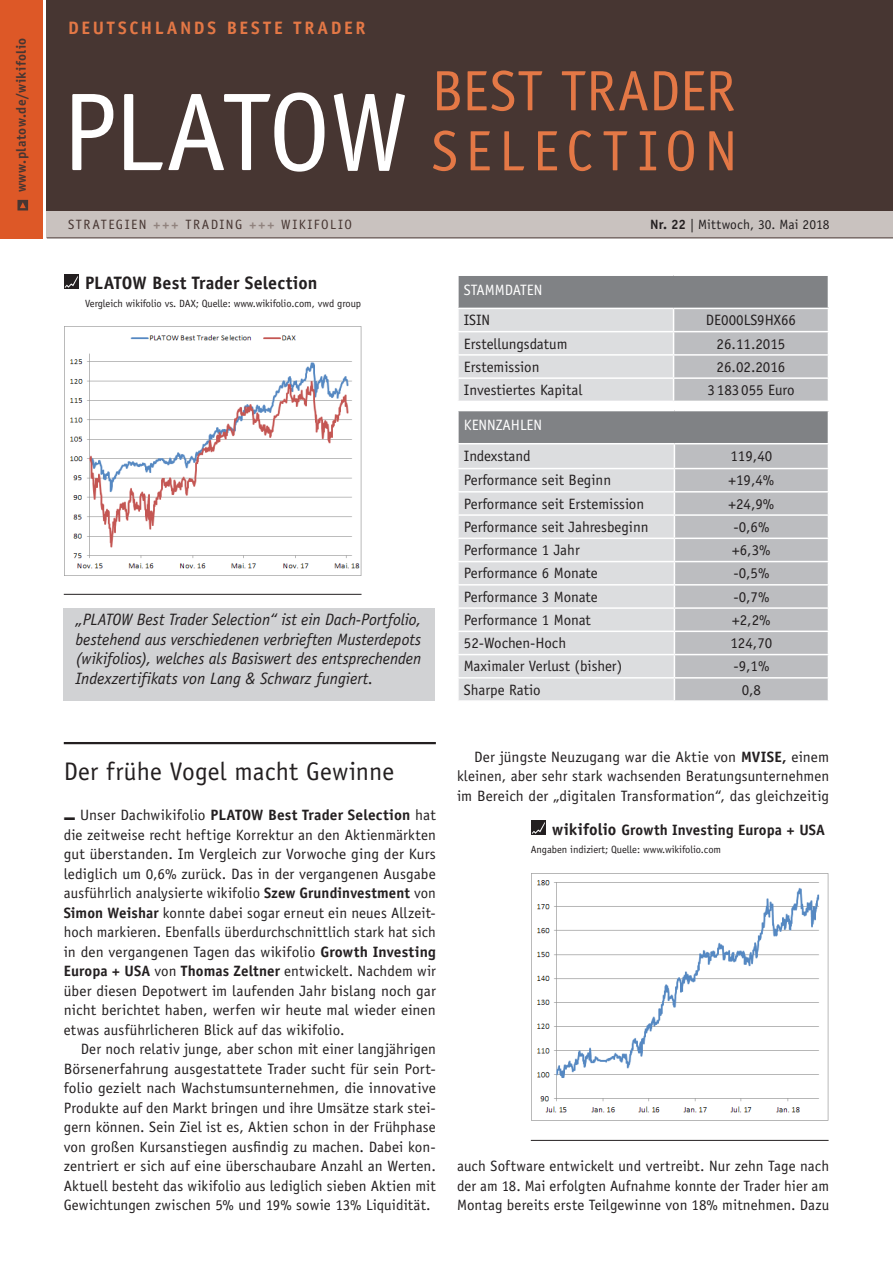
<style>
.page{position:relative;width:893px;height:1263px;background:#fff}
.page>*{position:absolute;margin:0;border:0;box-sizing:border-box;transform-origin:0 0}
.t1{font:111px "Officina Sans Std";color:#fff}
.t2{font:57px/60px "Officina Sans Std";letter-spacing:.115em;color:#e47846}
.t3{font:25.5px "Officina Sans Std";letter-spacing:.005em;color:#231f20}
.t4{font:700 18px "Officina Sans Std";letter-spacing:.005em;color:#231f20}
.t5{font:700 18px "Officina Sans Std";letter-spacing:.16em;color:#e47846}
.t6{font:italic 16.5px/19.5px "Officina Sans Std";letter-spacing:-.005em;color:#231f20;text-align:justify}
.t7{font:15px/19.5px "Officina Sans Std";color:#231f20;text-align:justify}
.t8{font:700 15px "Officina Sans Std";letter-spacing:.01em;color:#231f20}
.t9{font:15px "Officina Sans Std";color:#fff}
.t10{font:13.5px "Officina Sans Std";letter-spacing:.11em;color:#473632}
.t11{font:13.5px "Officina Sans Std";letter-spacing:.005em;color:#231f20}
.t12{font:700 13.5px "Officina Sans Std";letter-spacing:.035em;color:#473632}
.t13{font:10.5px "Officina Sans Std";letter-spacing:-.005em;color:#231f20}
.s1{font-weight:700;color:#90827d}
.s2{font-weight:700}
.s3{font-size:16.5px}
</style>
<div class="page">
<div style="left:47px;top:208px;width:846px;height:30px;background:#c9c2bf"></div>
<hr style="left:47px;top:238px;width:846px;height:1px;background:#473632">
<div style="left:47px;top:0;width:846px;height:210px;background:#473632"></div>
<div style="left:0;top:0;width:43px;height:238px;background:#dd5827"></div>
<svg style="left:17px;top:200px;width:11px;height:10px"></svg>
<hr style="left:64px;top:742px;width:372px;height:2px;background:#231f20">
<hr style="left:64px;top:594px;width:297px;height:1px;background:#231f20">
<img style="left:64px;top:327px;width:298px;height:249px">
<div style="left:64px;top:274px;width:15px;height:15px;background:#231f20"></div>
<svg style="left:65px;top:276px;width:13px;height:12px"></svg>
<div style="left:458px;top:275px;width:370px;height:33px;background:#808285"></div>
<hr style="left:457px;top:274px;width:217px;height:2px;background:#fff">
<hr style="left:457px;top:276px;width:2px;height:32px;background:#fff">
<hr style="left:674px;top:274px;width:155px;height:2px;background:#fff">
<svg style="left:458px;top:308px;width:370px;height:93px;background:#d1d2d4"></svg>
<hr style="left:457px;top:377px;width:217px;height:2px;background:#fff">
<hr style="left:674px;top:377px;width:155px;height:2px;background:#fff">
<div style="left:458px;top:411px;width:370px;height:33px;background:#808285"></div>
<div style="left:459px;top:444px;width:215px;height:256px;background:#dcdddf"></div>
<hr style="left:457px;top:411px;width:2px;height:32px;background:#fff">
<hr style="left:457px;top:443px;width:217px;height:1px;background:#fff">
<hr style="left:674px;top:443px;width:155px;height:1px;background:#fff">
<hr style="left:457px;top:468px;width:217px;height:1px;background:#fff">
<hr style="left:457px;top:491px;width:217px;height:2px;background:#fff">
<div style="left:674px;top:444px;width:154px;height:256px;background:#bcbdc0"></div>
<hr style="left:457px;top:514px;width:217px;height:2px;background:#fff">
<hr style="left:457px;top:538px;width:217px;height:1px;background:#fff">
<hr style="left:457px;top:561px;width:217px;height:1px;background:#fff">
<hr style="left:457px;top:584px;width:217px;height:2px;background:#fff">
<hr style="left:457px;top:607px;width:217px;height:2px;background:#fff">
<hr style="left:457px;top:631px;width:217px;height:1px;background:#fff">
<hr style="left:457px;top:654px;width:217px;height:1px;background:#fff">
<hr style="left:457px;top:677px;width:217px;height:2px;background:#fff">
<hr style="left:674px;top:514px;width:155px;height:2px;background:#fff">
<hr style="left:674px;top:538px;width:155px;height:1px;background:#fff">
<hr style="left:674px;top:561px;width:155px;height:1px;background:#fff">
<hr style="left:674px;top:584px;width:155px;height:2px;background:#fff">
<hr style="left:674px;top:607px;width:155px;height:2px;background:#fff">
<hr style="left:674px;top:631px;width:155px;height:1px;background:#fff">
<hr style="left:674px;top:654px;width:155px;height:1px;background:#fff">
<hr style="left:674px;top:677px;width:155px;height:2px;background:#fff">
<div style="left:64px;top:608px;width:371px;height:93px;background:#d1d2d4"></div>
<hr style="left:531px;top:1140px;width:298px;height:1px;background:#231f20">
<img style="left:531px;top:873px;width:298px;height:248px">
<div style="left:531px;top:820px;width:15px;height:15px;background:#231f20"></div>
<svg style="left:532px;top:822px;width:13px;height:12px"></svg>
<p class="t12" style="left:13px;top:192px;width:156px;rotate:-90deg">www.platow.de/wikifolio</p>
<p class="t5" style="left:68px;top:17px;width:137px">Deutschlands</p>
<p class="t5" style="left:227px;top:17px;width:140px">beste Trader</p>
<h1 class="t1" style="left:62px;top:68px;width:348px">PLATOW</h1>
<h2 class="t2" style="left:432px;top:61px;width:307px">Best Trad er<br>Select ion</h2>
<p class="t10" style="left:68px;top:216px;width:285px">Strat egien <span class="s1">+++</span> Trading <span class="s1">+++</span> Wikifolio</p>
<p class="t4" style="left:85px;top:272px;width:20px">PLATO</p>
<p class="t4" style="left:132px;top:272px;width:187px">W Best Trader Selection</p>
<p class="t13" style="left:85px;top:298px;width:278px">Vergleich wikifolio vs. DAX; Quelle: www.wikifolio.com, vwd group</p>
<p class="t6" style="left:75px;top:610px;width:347px">„PLATOW Best Trader Selection“ ist ein Dach-Portfolio, bestehend aus verschiedenen verbrieften Musterdepots (wikifolios), welches als Basiswert des entsprechenden Indexzertifikats von Lang &amp; Schwarz fungiert.</p>
<p class="t11" style="left:650px;top:216px;width:181px"><span class="s2">Nr. 22</span> | Mittwoch, 30. Mai 2018</p>
<p class="t9" style="left:464px;top:281px;width:16px">stammdat</p>
<p class="t9" style="left:527px;top:281px;width:17px">en</p>
<p class="t7" style="left:464px;top:310px;width:8px">ISIN</p>
<p class="t7" style="left:706px;top:310px;width:92px">DE000LS9HX66</p>
<p class="t7" style="left:464px;top:334px;width:105px">Erstellungsdatum</p>
<p class="t7" style="left:717px;top:334px;width:70px">26.11.2015</p>
<p class="t7" style="left:464px;top:357px;width:77px">Erstemission</p>
<p class="t7" style="left:717px;top:357px;width:70px">26.02.2016</p>
<p class="t7" style="left:464px;top:380px;width:120px">Investiertes Kapital</p>
<p class="t7" style="left:707px;top:380px;width:89px">3183055 Euro</p>
<p class="t9" style="left:464px;top:416px;width:80px">Kennzahlen</p>
<p class="t7" style="left:464px;top:446px;width:68px">Indexstand</p>
<p class="t7" style="left:730px;top:446px;width:43px">119,40</p>
<p class="t7" style="left:464px;top:471px;width:149px">Performance seit Beginn</p>
<p class="t7" style="left:728px;top:471px;width:47px">+19,4%</p>
<p class="t7" style="left:464px;top:494px;width:182px">Performance seit Erstemission</p>
<p class="t7" style="left:728px;top:494px;width:47px">+24,9%</p>
<p class="t7" style="left:464px;top:517px;width:186px">Performance seit Jahresbeginn</p>
<p class="t7" style="left:733px;top:517px;width:38px">-0,6%</p>
<p class="t7" style="left:464px;top:540px;width:117px">Performance 1 Jahr</p>
<p class="t7" style="left:732px;top:540px;width:40px">+6,3%</p>
<p class="t7" style="left:464px;top:564px;width:135px">Performance 6 Monate</p>
<p class="t7" style="left:733px;top:564px;width:38px">-0,5%</p>
<p class="t7" style="left:464px;top:587px;width:135px">Performance 3 Monate</p>
<p class="t7" style="left:733px;top:587px;width:38px">-0,7%</p>
<p class="t7" style="left:464px;top:610px;width:129px">Performance 1 Monat</p>
<p class="t7" style="left:732px;top:610px;width:40px">+2,2%</p>
<p class="t7" style="left:464px;top:633px;width:104px">52-Wochen-Hoch</p>
<p class="t7" style="left:730px;top:633px;width:43px">124,70</p>
<p class="t7" style="left:464px;top:657px;width:160px">Maximaler Verlust (bisher)</p>
<p class="t7" style="left:733px;top:657px;width:38px">-9,1%</p>
<p class="t7" style="left:464px;top:680px;width:78px">Sharpe Ratio</p>
<p class="t7" style="left:742px;top:680px;width:21px">0,8</p>
<h3 class="t3" style="left:64px;top:757px;width:332px">Der frühe Vogel macht Gewinne</h3>
<p class="t7" style="left:64px;top:806px;width:164px">■ U nser Dachwikifolio <span class="s2">PLATO</span></p>
<p class="t7" style="left:64px;top:806px;width:374px;text-indent:187px"><span class="s2">W Best Trader Selection</span> hat die zeitweise recht heftige Korrektur an den Aktienmärkten gut überstanden. Im Vergleich zur Vorwoche ging der Kurs lediglich um 0,6% zurück. Das in der vergangenen Ausgabe ausführlich analysierte wikifolio <span class="s2">Szew Grundinvestment</span> von <span class="s2">Simon Weishar</span> konnte dabei sogar erneut ein neues Allzeit&shy;hoch markieren. Ebenfalls überdurchschnittlich stark hat sich in den vergangenen Tagen das wikifolio <span class="s2">Growth Investing Europa + USA</span> von <span class="s2">Thomas Zeltner</span> entwickelt. Nachdem wir über diesen Depotwert im laufenden Jahr bislang noch gar nicht berichtet haben, werfen wir heute mal wieder einen etwas ausführlicheren Blick auf das wikifolio.</p>
<p class="t7" style="left:64px;top:1040px;width:374px;text-indent:17px">Der noch relativ junge, aber schon mit einer langjährigen Börsenerfahrung ausgestattete Trader sucht für sein Port&shy;folio gezielt nach Wachstumsunternehmen, die innovative Produkte auf den Markt bringen und ihre Umsätze stark stei&shy;gern können. Sein Ziel ist es, Aktien schon in der Frühphase von großen Kursanstiegen ausfindig zu machen. Dabei kon&shy;zentriert er sich auf eine überschaubare Anzahl an Werten.<br>Aktuell besteht das wikifolio aus lediglich sieben Aktien mit Gewichtungen zwischen 5% und 19% sowie 13% Liquidität.</p>
<p class="t7" style="left:457px;top:747px;width:374px;text-indent:17px">Der jüngste Neuzugang war die Aktie von <span class="s2">MVISE,</span> einem kleinen, aber sehr stark wachsenden Beratungsunternehmen im Bereich der „digitalen Transformation“, das gleichzeitig</p>
<p class="t8" style="left:552px;top:821px;width:274px"><span class="s3">wikifolio</span> Growth Investing Europa + USA</p>
<p class="t13" style="left:531px;top:844px;width:192px">Angaben indiziert; Quelle: www.wikifolio.com</p>
<p class="t7" style="left:457px;top:1157px;width:374px">auch Software entwickelt und vertreibt. N ur zehn Tage nach der am 18. Mai erfolgten Aufnahme konnte der Trader hier am Montag bereits erste Teilgewinne von 18% mitnehmen. Dazu</p>
</div>
